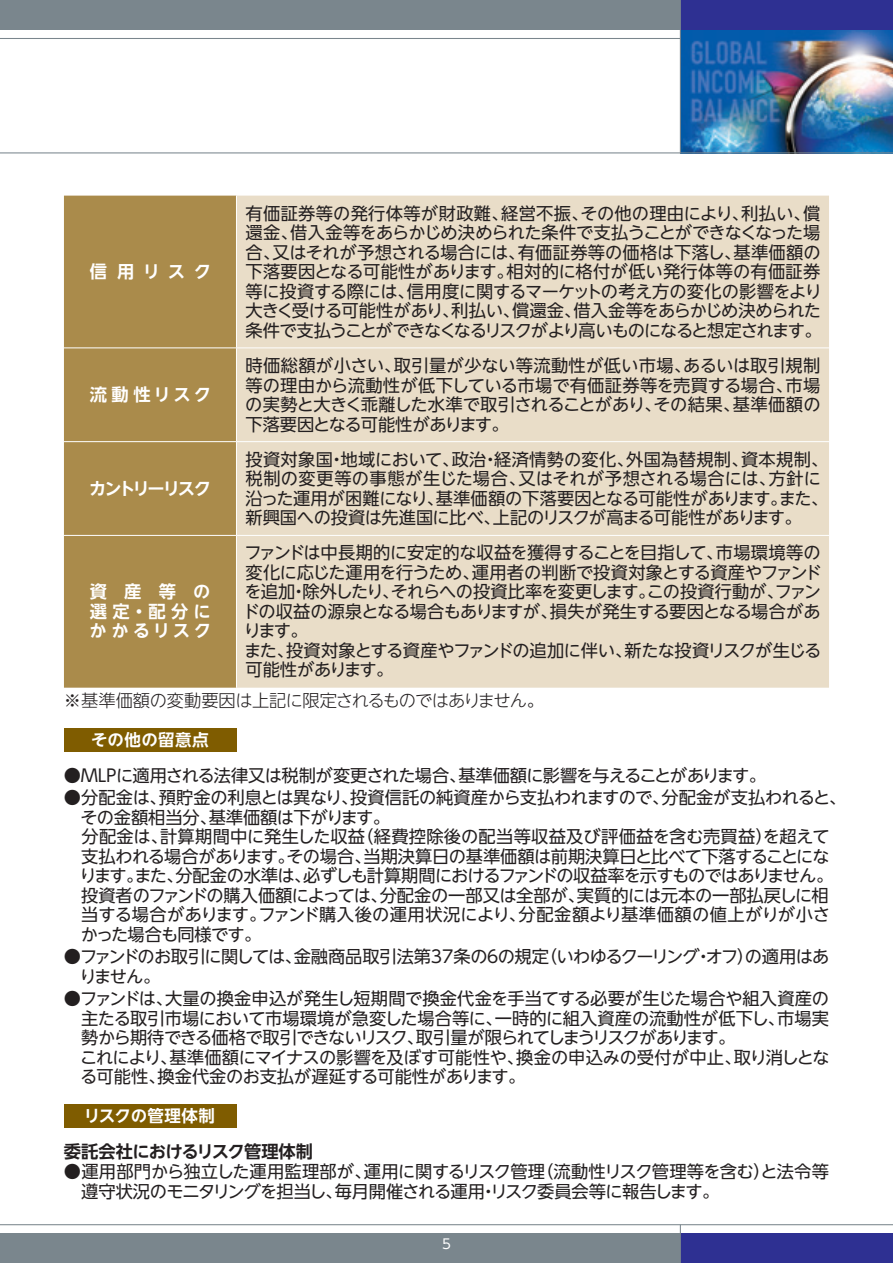
<style>
.page{position:relative;width:893px;height:1263px;background:#fff}
.page>*{position:absolute;margin:0;border:0;box-sizing:border-box;transform-origin:0 0}
.t1{font:17.25px/19.5px "UD Shin Go NT Pro";letter-spacing:-.02em;color:#231f20}
.t2{font:17.25px/19.5px "UD Shin Go NT Pro";color:#231f20}
.t3{font:17.25px "UD Shin Go NT Pro";letter-spacing:-.055em;color:#231f20}
.t4{font:17.25px/19.5px "UD Shin Go NT Pro";letter-spacing:-.04em;color:#231f20}
.t5{font:17.25px "UD Shin Go NT Pro";letter-spacing:.015em;color:#231f20}
.t6{font:17.25px "UD Shin Go NT Pro";letter-spacing:.02em;color:#231f20}
.t7{font:17.25px "UD Shin Go NT Pro";letter-spacing:-.05em;color:#231f20}
.t8{font:300 17.25px "UD Shin Go NT Pro";letter-spacing:-.04em;color:#231f20}
.t9{font:700 17.25px/19.5px "UD Shin Go NT Pro De";letter-spacing:.235em;color:#fff;text-align:justify}
.t10{font:700 17.25px "UD Shin Go NT Pro De";letter-spacing:-.035em;color:#231f20}
.t11{font:700 17.25px "UD Shin Go NT Pro De";letter-spacing:-.115em;color:#fff}
.t12{font:700 16.5px "UD Shin Go NT Pro De";letter-spacing:.02em;color:#fff}
.t13{font:13.5px "UD Shin Go NT Pro";color:#fff}
</style>
<div class="page">
<hr style="left:0;top:38px;width:893px;height:1px;background:#7a868d">
<img style="left:681px;top:30px;width:212px;height:122px">
<div style="left:0;top:1233px;width:680px;height:30px;background:#7a868d"></div>
<hr style="left:0;top:1224px;width:893px;height:1px;background:#7a868d">
<div style="left:680px;top:1233px;width:213px;height:30px;background:#2e3092"></div>
<hr style="left:680px;top:1225px;width:1px;height:38px;background:#7a868d">
<div style="left:0;top:0;width:680px;height:30px;background:#7a868d"></div>
<div style="left:680px;top:0;width:213px;height:30px;background:#2e3092"></div>
<hr style="left:680px;top:0;width:1px;height:153px;background:#7a868d">
<hr style="left:0;top:152px;width:893px;height:1px;background:#7a868d">
<div style="left:64px;top:196px;width:172px;height:492px;background:#aa8b4b"></div>
<div style="left:237px;top:196px;width:592px;height:492px;background:#e9ddc8"></div>
<hr style="left:64px;top:347px;width:172px;height:1px;background:#fff">
<hr style="left:236px;top:347px;width:593px;height:1px;background:#fff">
<hr style="left:64px;top:441px;width:172px;height:1px;background:#fff">
<hr style="left:236px;top:441px;width:593px;height:1px;background:#fff">
<hr style="left:64px;top:535px;width:172px;height:1px;background:#fff">
<hr style="left:236px;top:535px;width:593px;height:1px;background:#fff">
<div style="left:64px;top:728px;width:172px;height:24px;background:#7f5c00"></div>
<div style="left:64px;top:1104px;width:172px;height:24px;background:#7f5c00"></div>
<p class="t9" style="left:90px;top:261px;width:123px">信用リスク</p>
<p class="t9" style="left:90px;top:384px;width:123px">流動性リスク</p>
<p class="t11" style="left:89px;top:474px;width:123px">カントリーリスク</p>
<p class="t1" style="left:245px;top:203px;width:578px;text-align:justify">有価証券等の発行体等が財政難、経営不振、その他の理由により、利払い、償還金、借入金等をあらかじめ決められた条件で支払うことができなくなった場合、又はそれが予想される場合には、有価証券等の価格は下落し、基準価額の下落要因となる可能性があります。相対的に格付が低い発行体等の有価証券等に投資する際には、信用度に関するマーケットの考え方の変化の影響をより大きく受ける可能性があり、利払い、償還金、借入金等をあらかじめ決められた条件で支払うことができなくなるリスクがより高いものになると想定されます。</p>
<p class="t1" style="left:245px;top:355px;width:577px;text-align:justify">時価総額が小さい、取引量が少ない等流動性が低い市場、あるいは取引規制等の理由から流動性が低下している市場で有価証券等を売買する場合、市場の実勢と大きく乖離した水準で取引されることがあり、その結果、基準価額の下落要因となる可能性があります。</p>
<p class="t2" style="left:245px;top:449px;width:585px">投資対象国・地域において、政治・経済情勢の変化、外国為替規制、資本規制、税制の変更等の事態が生じた場合、又はそれが予想される場合には、方針に沿った運用が困難になり、基準価額の下落要因となる可能性があります。また、新興国への投資は先進国に比べ、上記のリスクが高まる可能性があります。</p>
<p class="t1" style="left:243px;top:543px;width:581px">ファンドは中長期的に安定的な収益を獲得することを目指して、市場環境等の変化に応じた運用を行うため、運用者の判断で投資対象とする資産やファンドを追加・除外したり、それらへの投資比率を変更します。この投資行動が、ファンドの収益の源泉となる場合もありますが、損失が発生する要因となる場合があります。<br>また、投資対象とする資産やファンドの追加に伴い、新たな投資リスクが生じる可能性があります。</p>
<p class="t8" style="left:64px;top:687px;width:481px">※基準価額の変動要因は上記に限定されるものではありません。</p>
<p class="t12" style="left:91px;top:727px;width:119px">その他の留意点</p>
<p class="t7" style="left:64px;top:761px;width:703px">●ＭＬＰに適用される法律又は税制が変更された場合、基準価額に影響を与えることがあります。</p>
<p class="t1" style="left:64px;top:787px;width:784px">●分配金は、預貯金の利息とは異なり、投資信託の純資産から支払われますので、分配金が支払われると、</p>
<p class="t1" style="left:81px;top:807px;width:311px">その金額相当分、基準価額は下がります。</p>
<p class="t5" style="left:64px;top:823px;width:767px">　分配金は、計算期間中に発生した収益（経費控除後の配当等収益及び評価益を含む売買益）を超えて</p>
<p class="t1" style="left:81px;top:846px;width:750px">支払われる場合があります。その場合、当期決算日の基準価額は前期決算日と比べて下落することにな</p>
<p class="t3" style="left:80px;top:862px;width:755px">ります。また、分配金の水準は、必ずしも計算期間におけるファンドの収益率を示すものではありません。</p>
<p class="t1" style="left:64px;top:885px;width:766px">　投資者のファンドの購入価額によっては、分配金の一部又は全部が、実質的には元本の一部払戻しに相</p>
<p class="t6" style="left:81px;top:901px;width:750px">当する場合があります。ファンド購入後の運用状況により、分配金額より基準価額の値上がりが小さ</p>
<p class="t3" style="left:81px;top:920px;width:182px">かった場合も同様です。</p>
<p class="t4" style="left:80px;top:946px;width:751px;text-indent:-16px">●ファンドのお取引に関しては、金融商品取引法第37条の６の規定（いわゆるクーリング・オフ）の適用はありません。</p>
<p class="t1" style="left:80px;top:988px;width:751px;text-indent:-16px">●ファンドは、大量の換金申込が発生し短期間で換金代金を手当てする必要が生じた場合や組入資産の主たる取引市場において市場環境が急変した場合等に、一時的に組入資産の流動性が低下し、市場実勢から期待できる価格で取引できないリスク、取引量が限られてしまうリスクがあります。<br>これにより、基準価額にマイナスの影響を及ぼす可能性や、換金の申込みの受付が中止、取り消しとなる可能性、換金代金のお支払が遅延する可能性があります。</p>
<p class="t12" style="left:84px;top:1103px;width:133px">リスクの管理体制</p>
<p class="t10" style="left:64px;top:1137px;width:251px">委託会社におけるリスク管理体制</p>
<p class="t1" style="left:81px;top:1161px;width:749px;line-height:20.2px;text-indent:-17px">●運用部門から独立した運用監理部が、運用に関するリスク管理（流動性リスク管理等を含む）と法令等遵守状況のモニタリングを担当し、毎月開催される運用・リスク委員会等に報告します。</p>
<p class="t9" style="left:90px;top:582px;width:123px">資産等の選定・配分にかかるリスク</p>
<p class="t13" style="left:442px;top:1233px;width:10px">5</p>
</div>
